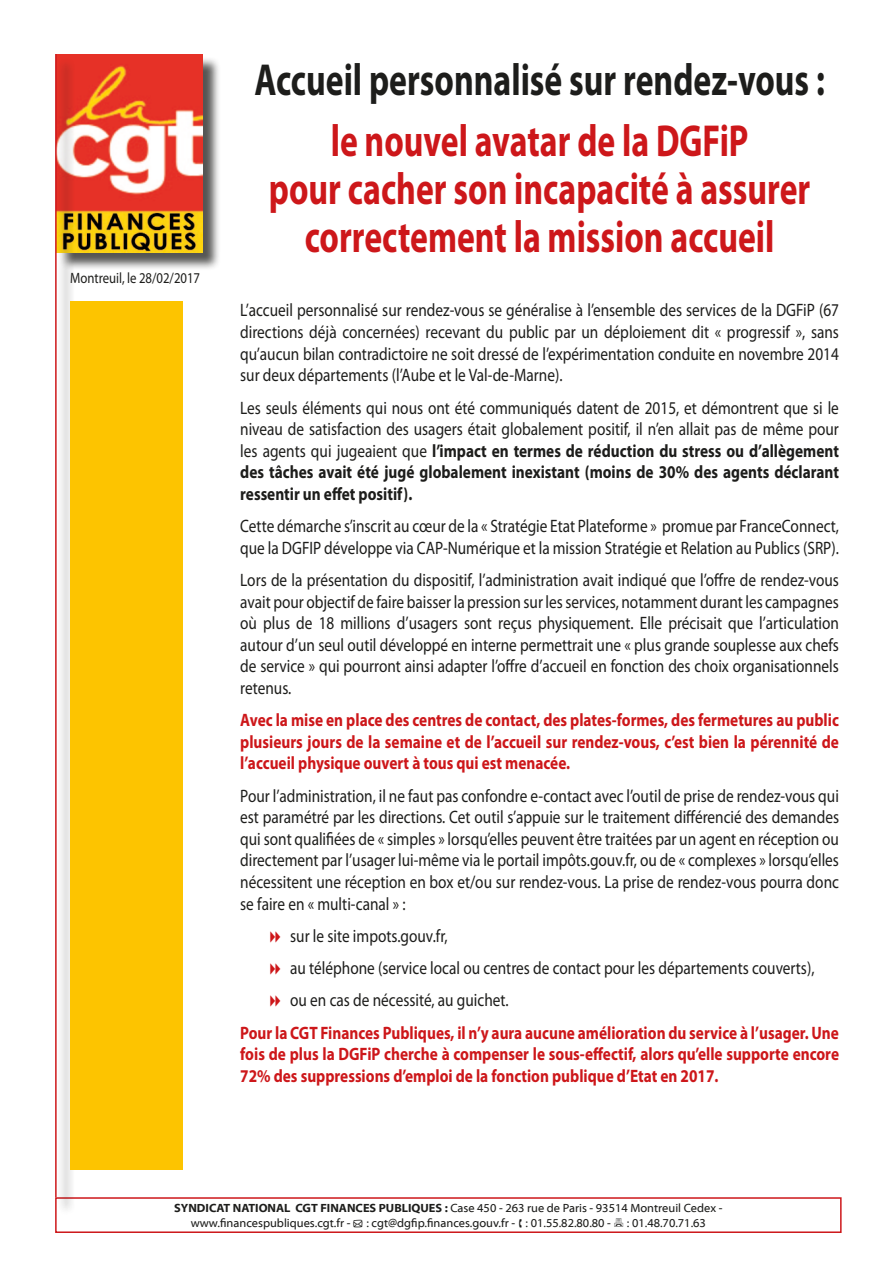
<style>
.page{position:relative;width:893px;height:1263px;background:#fff}
.page>*{position:absolute;margin:0;border:0;box-sizing:border-box;transform-origin:0 0}
.t1{font:700 45px/48px "Myriad Pro";color:#cd171a;text-align:center;scale:.75 1}
.t2{font:700 45px "Myriad Pro";color:#1d1d1b;scale:.75 1}
.Normal__Web{font:18px/21.6px "Myriad Pro";color:#1d1d1b;text-align:justify;scale:.85 1}
.Normal__Web-2{font:700 18px/21.6px "Myriad Pro";color:#cd171a;text-align:justify;scale:.85 1}
.puces_noire_copie_2{font:15px "Myriad Pro";color:#1d1d1b;scale:.85 1}
.t3{font:12px/14.4px "Myriad Web Pro";color:#1d1d1b}
.s1{font-weight:700}
</style>
<div class="page">
<div style="left:59px;top:56px;width:162px;height:215px;background:#1d1d1b;opacity:.75"></div>
<img style="left:57px;top:54px;width:145px;height:198px">
<div style="left:55px;top:1197px;width:787px;height:36px;border:2px solid #cd171a"></div>
<div style="left:57px;top:57px;width:18px;height:1158px;background:#1d1d1b;opacity:.75"></div>
<hr style="left:55px;top:54px;width:2px;height:1143px;background:#cd171a">
<div style="left:70px;top:301px;width:113px;height:868px;background:#fdc400"></div>
<p class="puces_noire_copie_2" style="left:70px;top:269px;width:154px">Montreuil, le 28/02/2017</p>
<p class="t2" style="left:254px;top:51px;width:762px">Accueil personnalisé sur rendez-vous :</p>
<p class="t1" style="left:269px;top:115px;width:724px">le nouvel avatar de la DGFiP<br>pour cacher son incapacité à assurer correctement la mission accueil</p>
<p class="Normal__Web" style="left:240px;top:299px;width:706px">L’accueil personnalisé sur rendez-vous se généralise à l’ensemble des services de la DGFiP (67 directions déjà concernées) recevant du public par un déploiement dit « progressif », sans qu’aucun bilan contradictoire ne soit dressé de l’expérimentation conduite en novembre 2014 sur deux départements (l’Aube et le Val-de-Marne).</p>
<p class="Normal__Web" style="left:240px;top:396px;width:706px">Les seuls éléments qui nous ont été communiqués datent de 2015, et démontrent que si le niveau de satisfaction des usagers était globalement positif, il n’en allait pas de même pour les agents qui jugeaient que <span class="s1">l’impact en termes de réduction du stress ou d’allègement des tâches avait été jugé globalement inexistant (moins de 30% des agents déclarant ressentir un effet positif).</span></p>
<p class="Normal__Web" style="left:240px;top:515px;width:706px">Cette démarche s’inscrit au cœur de la « Stratégie Etat Plateforme » promue par FranceConnect, que la DGFIP développe via CAP-Numérique et la mission Stratégie et Relation au Publics (SRP).</p>
<p class="Normal__Web" style="left:240px;top:569px;width:706px">Lors de la présentation du dispositif, l’administration avait indiqué que l’offre de rendez-vous avait pour objectif de faire baisser la pression sur les services, notamment durant les campagnes où plus de 18 millions d’usagers sont reçus physiquement. Elle précisait que l’articulation autour d’un seul outil développé en interne permettrait une « plus grande souplesse aux chefs de service » qui pourront ainsi adapter l’offre d’accueil en fonction des choix organisationnels retenus.</p>
<p class="Normal__Web-2" style="left:240px;top:709px;width:706px">Avec la mise en place des centres de contact, des plates-formes, des fermetures au public plusieurs jours de la semaine et de l’accueil sur rendez-vous, c’est bien la pérennité de l’accueil physique ouvert à tous qui est menacée.</p>
<p class="Normal__Web" style="left:240px;top:784px;width:706px">Pour l’administration, il ne faut pas confondre e-contact avec l’outil de prise de rendez-vous qui est paramétré par les directions. Cet outil s’appuie sur le traitement différencié des demandes qui sont qualifiées de « simples » lorsqu’elles peuvent être traitées par un agent en réception ou directement par l’usager lui-même via le portail impôts.gouv.fr, ou de « complexes » lorsqu’elles nécessitent une réception en box et/ou sur rendez-vous. La prise de rendez-vous pourra donc se faire en « multi-canal » :</p>
<p class="Normal__Web" style="left:290px;top:925px;width:187px">sur le site impots.gouv.fr,</p>
<p class="Normal__Web" style="left:290px;top:957px;width:618px">au téléphone (service local ou centres de contact pour les départements couverts),</p>
<p class="Normal__Web" style="left:290px;top:989px;width:259px">ou en cas de nécessité, au guichet.</p>
<p class="Normal__Web-2" style="left:240px;top:1021px;width:706px">Pour la CGT Finances Publiques, il n’y aura aucune amélioration du service à l’usager. Une fois de plus la DGFiP cherche à compenser le sous-effectif, alors qu’elle supporte encore 72% des suppressions d’emploi de la fonction publique d’Etat en 2017.</p>
<p class="t3" style="left:191px;top:1201px;width:533px;text-indent:-17px"><span class="s1">SYNDICAT NATIONAL CGT FINANCES PUBLIQUES :</span> Case 450 - 263 rue de Paris - 93514 Montreuil Cedex - www.financespubliques.cgt.fr - ● : cgt@dgfip.finances.gouv.fr - : 01.55.82.80.80 -</p>
<p class="t3" style="left:627px;top:1216px;width:81px">: 01.48.70.71.63</p>
</div>
